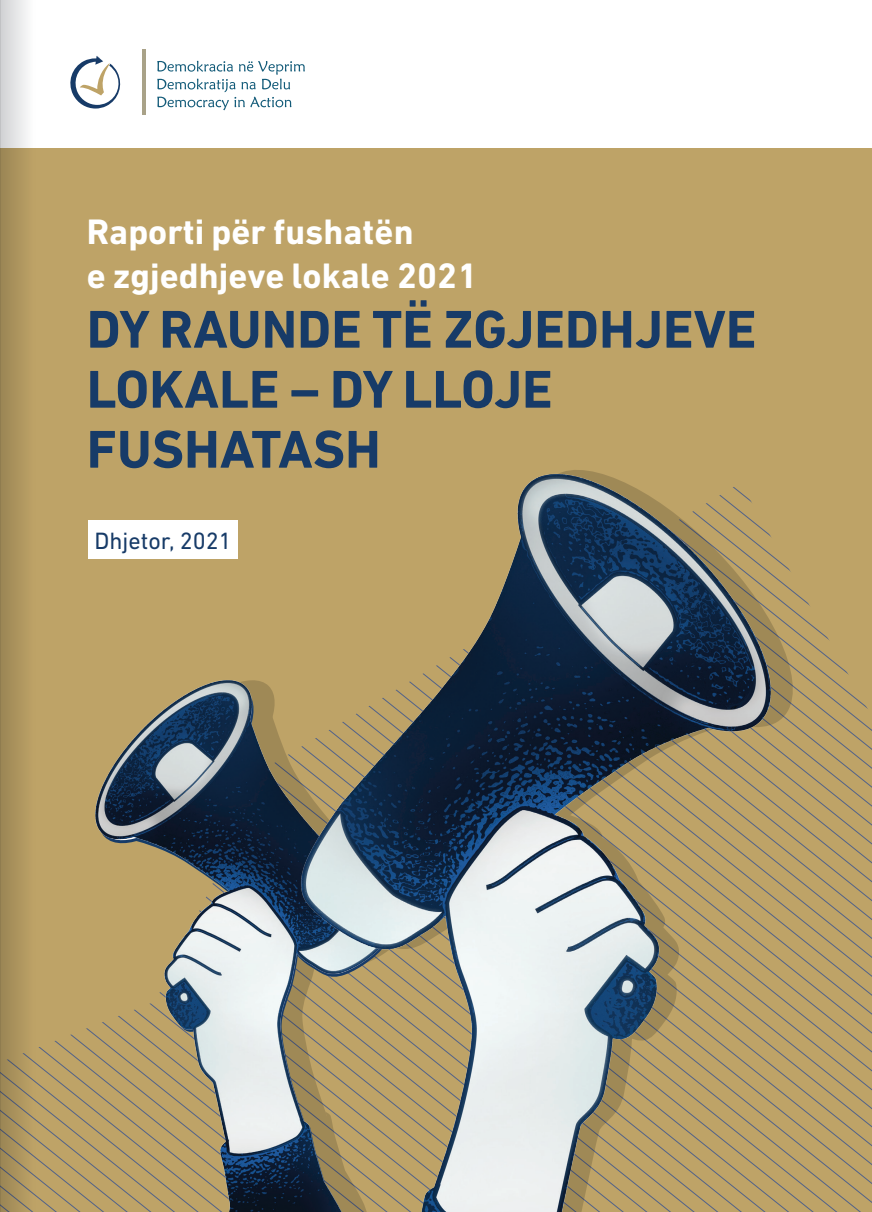
<style>
.page{position:relative;width:872px;height:1212px;background:#fff}
.page>*{position:absolute;margin:0;border:0;box-sizing:border-box;transform-origin:0 0}
.t1{font:700 54px/60px "DIN Next LT Pro";color:#173b68}
.t2{font:700 36px/43.2px "DIN Next LT Pro";color:#fff}
.t3{font:24px "DIN Next LT Pro";color:#173b68}
</style>
<div class="page">
<div style="left:0;top:146px;width:872px;height:1066px;background:#bea367"></div>
<img style="left:36px;top:470px;width:836px;height:742px">
<div style="left:0;top:0;width:872px;height:147px;background:#fff"></div>
<hr style="left:142px;top:49px;width:4px;height:66px;background:#a9a288">
<svg style="left:157px;top:61px;width:148px;height:49px"></svg>
<svg style="left:70px;top:56px;width:51px;height:53px"></svg>
<div style="left:88px;top:520px;width:150px;height:39px;background:#fff"></div>
<svg style="left:1px;top:0;width:35px;height:1212px"></svg>
<hr style="left:0;top:0;width:1px;height:1212px;background:#bcbdc0">
<p class="t2" style="left:87px;top:210px;width:392px">Raporti për fushatën<br>e zgjedhjeve lokale 2021</p>
<p class="t1" style="left:87px;top:299px;width:671px">DY RAUNDE TË ZGJEDHJEVE<br>LOKALE – DY LLOJE<br>FUSHATASH</p>
<p class="t3" style="left:95px;top:527px;width:139px">Dhjetor, 2021</p>
</div>
